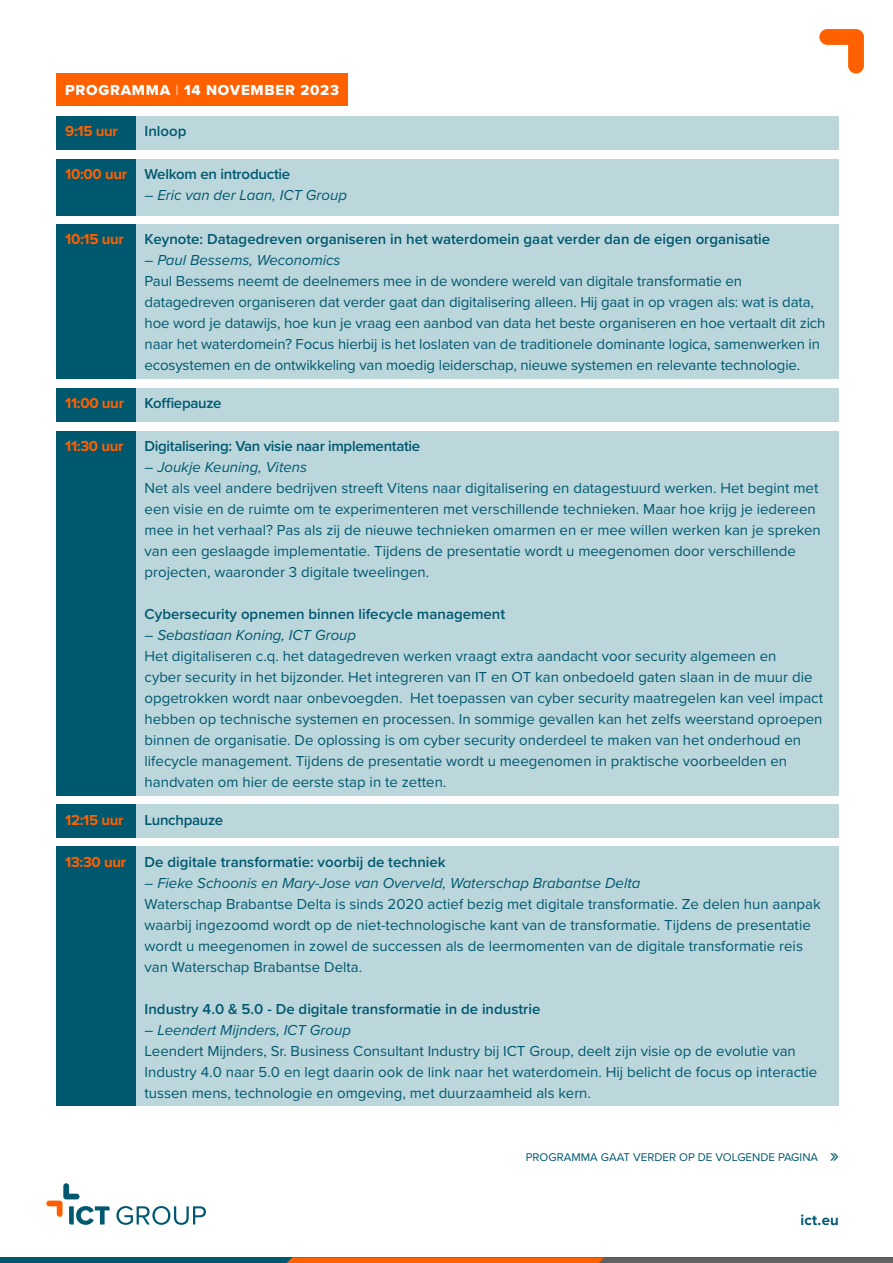
<style>
.page{position:relative;width:893px;height:1263px;background:#fff}
.page>*{position:absolute;margin:0;border:0;box-sizing:border-box;transform-origin:0 0}
.t1{font:15px/21px "Proxima Nova";color:#00586f}
.t2{font:600 15px "Proxima Nova";color:#00586f}
.t3{font:italic 15px "Proxima Nova";color:#00586f}
.t4{font:600 15px "Proxima Nova";letter-spacing:-.02em;color:#00586f}
.t5{font:700 15px "Proxima Nova";letter-spacing:-.02em;color:#ff6000}
.t6{font:15px "Proxima Nova Extrabld";letter-spacing:.05em;color:#fff}
.t7{font:700 15px "Proxima Nova";color:#00586f}
.t8{font:11.55px "Proxima Nova";color:#00586f}
.s1{font-family:"Proxima Nova";font-weight:300}
.s2{font-size:21px}
</style>
<div class="page">
<svg style="left:819px;top:29px;width:45px;height:45px"></svg>
<div style="left:0;top:1257px;width:893px;height:6px;background:#00586f"></div>
<svg style="left:287px;top:1257px;width:606px;height:6px;background:#a75f32"></svg>
<svg style="left:116px;top:1206px;width:90px;height:19px"></svg>
<svg style="left:46px;top:1183px;width:64px;height:42px"></svg>
<div style="left:136px;top:804px;width:703px;height:34px;background:#bcd7dc"></div>
<div style="left:136px;top:846px;width:703px;height:260px;background:#bcd7dc"></div>
<div style="left:57px;top:846px;width:79px;height:260px;background:#00586f"></div>
<div style="left:57px;top:74px;width:291px;height:32px;background:#ff6000"></div>
<div style="left:57px;top:116px;width:79px;height:34px;background:#00586f"></div>
<div style="left:57px;top:388px;width:79px;height:34px;background:#00586f"></div>
<div style="left:57px;top:804px;width:79px;height:34px;background:#00586f"></div>
<div style="left:57px;top:159px;width:79px;height:56px;background:#00586f"></div>
<div style="left:57px;top:224px;width:79px;height:155px;background:#00586f"></div>
<div style="left:57px;top:431px;width:79px;height:364px;background:#00586f"></div>
<div style="left:136px;top:116px;width:703px;height:34px;background:#bcd7dc"></div>
<div style="left:136px;top:388px;width:703px;height:34px;background:#bcd7dc"></div>
<div style="left:136px;top:159px;width:703px;height:56px;background:#bcd7dc"></div>
<div style="left:136px;top:224px;width:703px;height:155px;background:#bcd7dc"></div>
<div style="left:136px;top:431px;width:703px;height:364px;background:#bcd7dc"></div>
<p class="t6" style="left:65px;top:79px;width:275px">PROGRAMMA <span class="s1">|</span> 14 NOVEMBER 2023</p>
<p class="t5" style="left:65px;top:120px;width:54px">9:15 uur</p>
<p class="t2" style="left:145px;top:120px;width:43px">Inloop</p>
<p class="t5" style="left:65px;top:163px;width:64px">10:00 uur</p>
<p class="t5" style="left:65px;top:228px;width:60px">10:15 uur</p>
<p class="t5" style="left:65px;top:392px;width:60px">11:00 uur</p>
<p class="t5" style="left:65px;top:435px;width:60px">11:30 uur</p>
<p class="t5" style="left:65px;top:808px;width:60px">12:15 uur</p>
<p class="t5" style="left:65px;top:851px;width:63px">13:30 uur</p>
<p class="t2" style="left:145px;top:163px;width:147px">Welkom en introductie</p>
<p class="t3" style="left:145px;top:184px;width:204px">– Eric van der Laan, ICT Group</p>
<p class="t2" style="left:145px;top:228px;width:627px">Keynote: Datagedreven organiseren in het waterdomein gaat verder dan de eigen organisatie</p>
<p class="t3" style="left:145px;top:249px;width:198px">– Paul Bessems, Weconomics</p>
<p class="t1" style="left:145px;top:270px;width:682px">Paul Bessems neemt de deelnemers mee in de wondere wereld van digitale transformatie en datagedreven organiseren dat verder gaat dan digitalisering alleen. Hij gaat in op vragen als: wat is data, hoe word je datawijs, hoe kun je vraag een aanbod van data het beste organiseren en hoe vertaalt dit zich naar het waterdomein? Focus hierbij is het loslaten van de traditionele dominante logica, samenwerken in ecosystemen en de ontwikkeling van moedig leiderschap, nieuwe systemen en relevante technologie.</p>
<p class="t4" style="left:145px;top:392px;width:79px">Koffiepauze</p>
<p class="t4" style="left:145px;top:435px;width:277px">Digitalisering: Van visie naar implementatie</p>
<p class="t3" style="left:145px;top:456px;width:164px">– Joukje Keuning, Vitens</p>
<p class="t1" style="left:145px;top:477px;width:678px">Net als veel andere bedrijven streeft Vitens naar digitalisering en datagestuurd werken. Het begint met een visie en de ruimte om te experimenteren met verschillende technieken. Maar hoe krijg je iedereen mee in het verhaal? Pas als zij de nieuwe technieken omarmen en er mee willen werken kan je spreken van een geslaagde implementatie. Tijdens de presentatie wordt u meegenomen door verschillende projecten, waaronder 3 digitale tweelingen.</p>
<p class="t2" style="left:145px;top:603px;width:362px">Cybersecurity opnemen binnen lifecycle management</p>
<p class="t3" style="left:145px;top:624px;width:213px">– Sebastiaan Koning, ICT Group</p>
<p class="t1" style="left:145px;top:645px;width:680px">Het digitaliseren c.q. het datagedreven werken vraagt extra aandacht voor security algemeen en<br>cyber security in het bijzonder. Het integreren van IT en OT kan onbedoeld gaten slaan in de muur die opgetrokken wordt naar onbevoegden. Het toepassen van cyber security maatregelen kan veel impact hebben op technische systemen en processen. In sommige gevallen kan het zelfs weerstand oproepen binnen de organisatie. De oplossing is om cyber security onderdeel te maken van het onderhoud en lifecycle management. Tijdens de presentatie wordt u meegenomen in praktische voorbeelden en handvaten om hier de eerste stap in te zetten.</p>
<p class="t4" style="left:145px;top:808px;width:80px">Lunchpauze</p>
<p class="t2" style="left:145px;top:851px;width:303px">De digitale transformatie: voorbij de techniek</p>
<p class="t3" style="left:145px;top:872px;width:497px">– Fieke Schoonis en Mary-Jose van Overveld, Waterschap Brabantse Delta</p>
<p class="t1" style="left:145px;top:893px;width:678px">Waterschap Brabantse Delta is sinds 2020 actief bezig met digitale transformatie. Ze delen hun aanpak waarbij ingezoomd wordt op de niet-technologische kant van de transformatie. Tijdens de presentatie wordt u meegenomen in zowel de successen als de leermomenten van de digitale transformatie reis van Waterschap Brabantse Delta.</p>
<p class="t2" style="left:145px;top:998px;width:397px">Industry 4.0 &amp; 5.0 - De digitale transformatie in de industrie</p>
<p class="t3" style="left:145px;top:1019px;width:208px">– Leendert Mijnders, ICT Group</p>
<p class="t1" style="left:145px;top:1040px;width:674px">Leendert Mijnders, Sr. Business Consultant Industry bij ICT Group, deelt zijn visie op de evolutie van<br>Industry 4.0 naar 5.0 en legt daarin ook de link naar het waterdomein. Hij belicht de focus op interactie tussen mens, technologie en omgeving, met duurzaamheid als kern.</p>
<p class="t8" style="left:526px;top:1148px;width:315px">PROGRAMMA GAAT VERDER OP DE VOLGENDE PAGINA <span class="s2">»</span></p>
<p class="t7" style="left:800px;top:1209px;width:40px">ict.eu</p>
</div>
